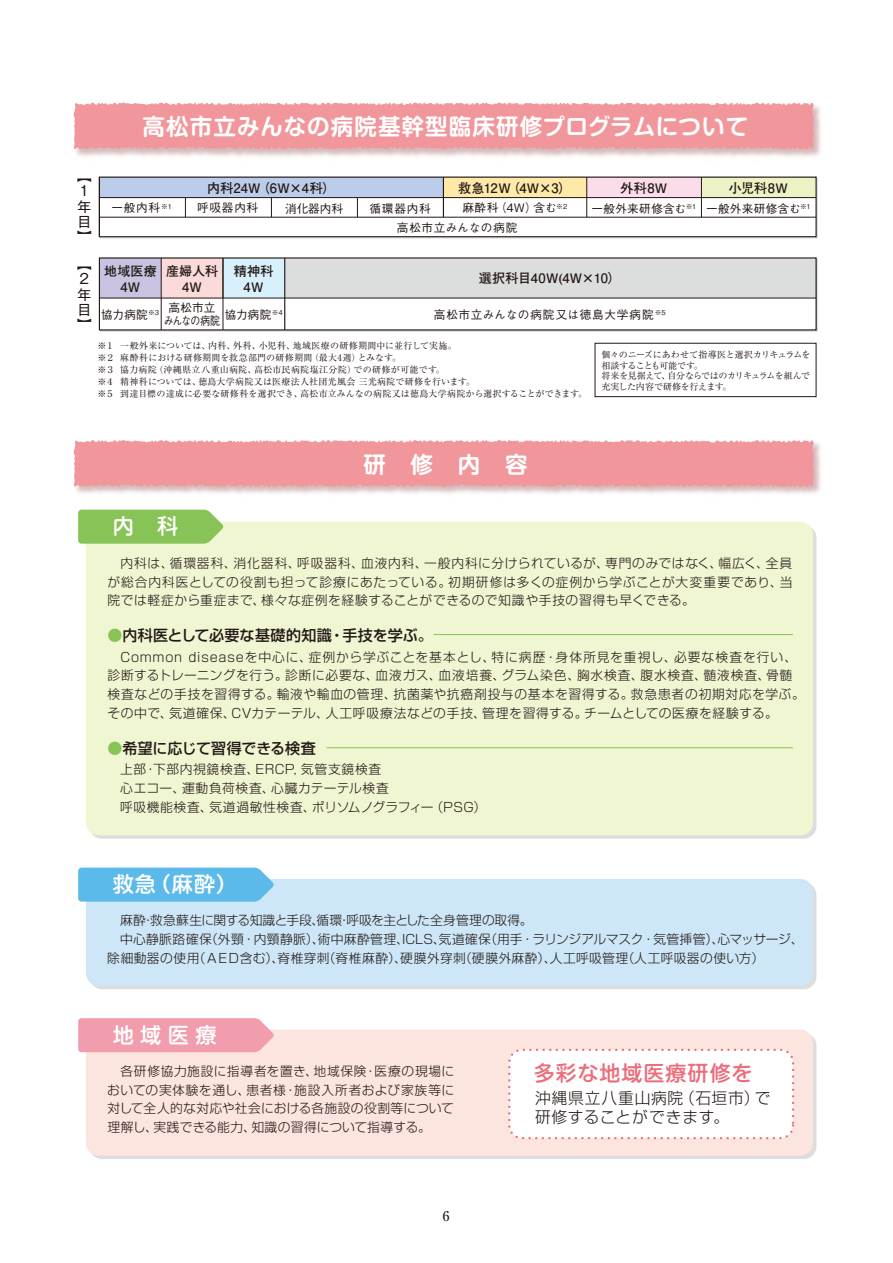
<style>
.page{position:relative;width:893px;height:1263px;background:#fff}
.page>*{position:absolute;margin:0;border:0;box-sizing:border-box;transform-origin:0 0}
.t1{font:700 22.5px "Shin M Go Pro De";letter-spacing:.05em;color:#fff}
.t2{font:500 21.15px "Shin M Go Pro";letter-spacing:.3em;color:#fff}
.t3{font:500 21px "Shin M Go Pro";letter-spacing:.05em;color:#ec6d7b}
.t4{font:300 15.75px/19.5px "Shin Go Pro";letter-spacing:.045em;color:#221815}
.t5{font:500 15px "Shin Go Pro";letter-spacing:.005em;color:#221815}
.t6{font:13.8px/15.3px "Gothic MB101 Pro";color:#221815}
.t7{font:500 13.5px "Ryumin Pro";color:#221815}
.t8{font:700 13.05px/16px "Futo Go B101 Pro";color:#221815;text-align:center}
.t9{font:300 12.75px/18.8px "Shin Go Pro";letter-spacing:.04em;color:#221815;text-align:justify}
.t10{font:300 12.75px/18.8px "Shin Go Pro";letter-spacing:.02em;color:#221815}
.t11{font:500 11.55px "Gothic BBB Pro";letter-spacing:.03em;color:#221815}
.t12{font:500 11.55px "Gothic BBB Pro";letter-spacing:.06em;color:#221815}
.t13{font:500 11.55px "Gothic BBB Pro";letter-spacing:.05em;color:#221815}
.t14{font:500 11.55px/13px "Gothic BBB Pro";color:#221815;text-align:center}
.t15{font:9px/12px "Ryumin Pro";letter-spacing:.01em;color:#221815}
.t16{font:9px/10.5px "Ryumin Pro";letter-spacing:-.035em;color:#221815}
.s1{color:#87c357}
</style>
<div class="page">
<div style="left:100px;top:259px;width:718px;height:73px;background:#dcdddd"></div>
<div style="left:100px;top:178px;width:718px;height:61px;border:1px solid #dcdddd"></div>
<div style="left:99px;top:177px;width:344px;height:21px;background:#bbcdea"></div>
<div style="left:701px;top:177px;width:115px;height:21px;background:#edf2c5"></div>
<div style="left:587px;top:177px;width:114px;height:21px;background:#fadcea"></div>
<div style="left:443px;top:177px;width:144px;height:21px;background:#ffe9a9"></div>
<div style="left:99px;top:198px;width:717px;height:39px;background:#fff"></div>
<div style="left:99px;top:258px;width:62px;height:40px;background:#c9c2e0"></div>
<div style="left:223px;top:258px;width:62px;height:40px;background:#d8effc"></div>
<div style="left:161px;top:258px;width:62px;height:40px;background:#fadbda"></div>
<div style="left:99px;top:298px;width:717px;height:32px;background:#fff"></div>
<div style="left:89px;top:1033px;width:727px;height:126px;background:#dcdddd;border-radius:13px"></div>
<div style="left:86px;top:1029px;width:727px;height:127px;background:#fce4df;border-radius:13px"></div>
<div style="left:89px;top:882px;width:727px;height:107px;background:#dcdddd;border-radius:13px"></div>
<div style="left:86px;top:879px;width:727px;height:107px;background:#cde7f8;border-radius:13px"></div>
<div style="left:86px;top:522px;width:727px;height:313px;background:#f0f5d2;border-radius:13px"></div>
<div style="left:509px;top:1050px;width:284px;height:88px;background:#fff;border-radius:13px"></div>
<div style="left:508px;top:1049px;width:286px;height:90px;border:2px dashed #ec6d7b;border-radius:13px"></div>
<div style="left:99px;top:177px;width:718px;height:60px;border:1px solid #221815"></div>
<hr style="left:701px;top:177px;width:1px;height:40px;background:#221815">
<hr style="left:586px;top:177px;width:1px;height:40px;background:#221815">
<hr style="left:443px;top:177px;width:1px;height:40px;background:#221815">
<svg style="left:357px;top:198px;width:1px;height:19px"></svg>
<svg style="left:271px;top:198px;width:1px;height:19px"></svg>
<svg style="left:185px;top:198px;width:1px;height:19px"></svg>
<hr style="left:99px;top:177px;width:1px;height:60px;background:#221815">
<hr style="left:99px;top:197px;width:717px;height:1px;background:#221815">
<hr style="left:99px;top:217px;width:717px;height:1px;background:#221815">
<hr style="left:284px;top:258px;width:1px;height:72px;background:#221815">
<hr style="left:161px;top:258px;width:1px;height:72px;background:#221815">
<hr style="left:223px;top:258px;width:1px;height:72px;background:#221815">
<hr style="left:99px;top:298px;width:717px;height:1px;background:#221815">
<svg style="left:78px;top:510px;width:145px;height:34px;background:#8dc65f"></svg>
<svg style="left:78px;top:868px;width:196px;height:34px;background:#62bcea"></svg>
<svg style="left:78px;top:1018px;width:196px;height:34px;background:#f1a0b0"></svg>
<hr style="left:434px;top:634px;width:359px;height:1px;background:#87c357">
<hr style="left:327px;top:747px;width:466px;height:1px;background:#87c357">
<div style="left:595px;top:343px;width:221px;height:54px;border:1px solid #221815"></div>
<img style="left:73px;top:102px;width:748px;height:55px">
<svg style="left:74px;top:103px;width:740px;height:47px;background:#f0999d"></svg>
<img style="left:73px;top:443px;width:748px;height:51px">
<svg style="left:74px;top:440px;width:740px;height:47px;background:#f09a9d"></svg>
<h1 class="t1" style="left:143px;top:108px;width:607px">高松市立みんなの病院基幹型臨床研修プログラムについて</h1>
<p class="t6" style="left:77px;top:166px;width:15px">【<br>1年目】</p>
<p class="t6" style="left:77px;top:254px;width:15px">【<br>2年目】</p>
<p class="t8" style="left:207px;top:178px;width:130px">内科24Ｗ（6Ｗ×4科）</p>
<p class="t8" style="left:620px;top:178px;width:49px">外科8Ｗ</p>
<p class="t13" style="left:397px;top:218px;width:122px">高松市立みんなの病院</p>
<p class="t8" style="left:479px;top:268px;width:144px">選択科目40Ｗ(4W×10）</p>
<p class="t8" style="left:458px;top:178px;width:115px">救急12Ｗ（4Ｗ×3）</p>
<p class="t8" style="left:729px;top:178px;width:61px">小児科8Ｗ</p>
<p class="t11" style="left:111px;top:199px;width:62px">一般内科<sup>※1</sup></p>
<p class="t11" style="left:285px;top:199px;width:60px">消化器内科</p>
<p class="t11" style="left:369px;top:199px;width:63px">循環器内科</p>
<p class="t11" style="left:463px;top:199px;width:106px">麻酔科（4W）含む<sup>※2</sup></p>
<p class="t11" style="left:592px;top:199px;width:221px">一般外来研修含む<sup>※1</sup> 一般外来研修含む<sup>※1</sup></p>
<p class="t11" style="left:197px;top:199px;width:63px">呼吸器内科</p>
<p class="t8" style="left:166px;top:261px;width:54px">産婦人科<br>4Ｗ</p>
<p class="t8" style="left:234px;top:261px;width:41px">精神科<br>4Ｗ</p>
<p class="t8" style="left:104px;top:261px;width:54px">地域医療<br>4Ｗ</p>
<p class="t14" style="left:164px;top:300px;width:58px">高松市立みんなの病院</p>
<p class="t12" style="left:434px;top:305px;width:233px">高松市立みんなの病院又は徳島大学病院<sup>※5</sup></p>
<p class="t11" style="left:101px;top:305px;width:59px">協力病院<sup>※3</sup></p>
<p class="t11" style="left:225px;top:305px;width:59px">協力病院<sup>※4</sup></p>
<p class="t15" style="left:120px;top:339px;width:468px">一般外来については、内科、外科、小児科、地域医療の研修期間中に並行して実施。<br>麻酔科における研修期間を救急部門の研修期間（最大4週）とみなす。<br>協力病院（沖縄県立八重山病院、高松市民病院塩江分院）での研修が可能です。<br>精神科については、徳島大学病院又は医療法人社団光風会 三光病院で研修を行います。<br>到達目標の達成に必要な研修科を選択でき、高松市立みんなの病院又は徳島大学病院から選択することができます。</p>
<p class="t15" style="left:97px;top:339px;width:19px;text-align:justify">※１※２※３※４※５</p>
<p class="t16" style="left:601px;top:349px;width:211px">個々のニーズにあわせて指導医と選択カリキュラムを相談することも可能です。<br>将来を見据えて、自分ならではのカリキュラムを組んで充実した内容で研修を行えます。</p>
<h2 class="t2" style="left:113px;top:509px;width:67px">内　科</h2>
<h1 class="t1" style="left:363px;top:446px;width:166px">研　修　内　容</h1>
<p class="t9" style="left:107px;top:552px;width:687px">　内科は、循環器科、消化器科、呼吸器科、血液内科、一般内科に分けられているが、専門のみではなく、幅広く、全員が総合内科医としての役割も担って診療にあたっている。初期研修は多くの症例から学ぶことが大変重要であり、当院では軽症から重症まで、様々な症例を経験することができるので知識や手技の習得も早くできる。</p>
<p class="t5" style="left:107px;top:623px;width:327px"><span class="s1">●</span>内科医として必要な基礎的知識・手技を学ぶ。</p>
<p class="t9" style="left:107px;top:646px;width:699px;text-align:left;text-indent:13px">Common diseaseを中心に、症例から学ぶことを基本とし、特に病歴・身体所見を重視し、必要な検査を行い、診断するトレーニングを行う。診断に必要な、血液ガス、血液培養、グラム染色、胸水検査、腹水検査、髄液検査、骨髄検査などの手技を習得する。輸液や輸血の管理、抗菌薬や抗癌剤投与の基本を習得する。救急患者の初期対応を学ぶ。その中で、気道確保、CVカテーテル、人工呼吸療法などの手技、管理を習得する。チームとしての医療を経験する。</p>
<p class="t5" style="left:107px;top:736px;width:210px"><span class="s1">●</span>希望に応じて習得できる検査</p>
<p class="t9" style="left:107px;top:758px;width:380px;text-align:left">　上部・下部内視鏡検査、ERCP, 気管支鏡検査<br>　心エコー、運動負荷検査、心臓カテーテル検査<br>　呼吸機能検査、気道過敏性検査、ポリソムノグラフィー（PSG）</p>
<h2 class="t2" style="left:113px;top:867px;width:126px">救急（麻酔）</h2>
<p class="t10" style="left:107px;top:910px;width:698px;text-indent:13px">麻酔・救急蘇生に関する知識と手段、循環・呼吸を主とした全身管理の取得。<br>　中心静脈路確保（外頸・内頸静脈）、術中麻酔管理、ICLS、気道確保（用手・ラリンジアルマスク・気管挿管）、心マッサージ、除細動器の使用（ＡＥＤ含む）、脊椎穿刺（脊椎麻酔）、硬膜外穿刺（硬膜外麻酔）、人工呼吸管理（人工呼吸器の使い方）</p>
<h2 class="t2" style="left:113px;top:1018px;width:105px">地域医療</h2>
<p class="t9" style="left:107px;top:1060px;width:349px">　各研修協力施設に指導者を置き、地域保険・医療の現場においての実体験を通し、患者様・施設入所者および家族等に対して全人的な対応や社会における各施設の役割等について理解し、実践できる能力、知識の習得について指導する。</p>
<p class="t7" style="left:443px;top:1205px;width:8px">6</p>
<h3 class="t3" style="left:534px;top:1055px;width:220px">多彩な地域医療研修を</h3>
<p class="t4" style="left:535px;top:1086px;width:237px">沖縄県立八重山病院（石垣市）で研修することができます。</p>
</div>
